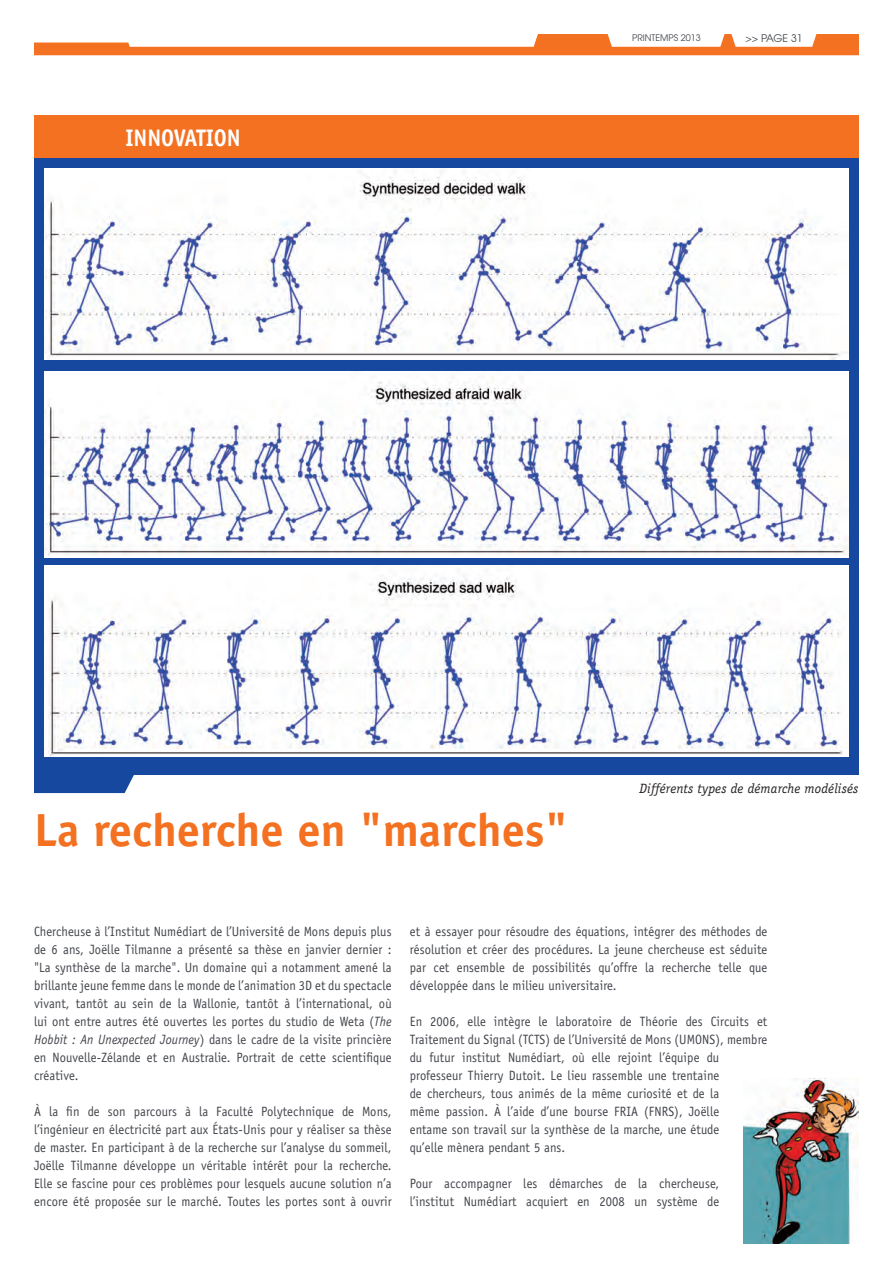
<style>
.page{position:relative;width:893px;height:1263px;background:#fff}
.page>*{position:absolute;margin:0;border:0;box-sizing:border-box;transform-origin:0 0}
.t1{font:700 46.5px "Officina Sans";color:#f37121}
.t2{font:700 24px "Officina Sans";letter-spacing:-.005em;color:#fff;scale:.92 1}
.t3{font:13.5px/18px "Officina Sans";letter-spacing:.01em;color:#42454b;text-align:justify;scale:.93 1}
.t4{font:italic 13.5px "Officina Serif";letter-spacing:.01em;color:#231f20}
.t5{font:10.5px "Avant Garde";letter-spacing:-.02em;color:#42454b}
.t6{font:9px "Avant Garde";color:#42454b}
.s1{font-style:italic}
</style>
<div class="page">
<svg style="left:34px;top:34px;width:825px;height:21px"></svg>
<div style="left:34px;top:154px;width:825px;height:643px;background:#15489e"></div>
<div style="left:34px;top:116px;width:825px;height:42px;background:#f37121"></div>
<svg style="left:34px;top:775px;width:825px;height:22px;background:#e8edf5"></svg>
<img style="left:45px;top:168px;width:803px;height:191px">
<img style="left:45px;top:371px;width:803px;height:187px">
<img style="left:45px;top:565px;width:803px;height:191px">
<img style="left:744px;top:1079px;width:115px;height:164px">
<p class="t2" style="left:126px;top:123px;width:127px">INNOVATION</p>
<p class="t6" style="left:632px;top:32px;width:70px">PRINTEMPS 2013</p>
<p class="t5" style="left:745px;top:32px;width:59px">&gt;&gt; PAGE 31</p>
<p class="t1" style="left:34px;top:801px;width:535px">La recherche en "marches"</p>
<p class="t4" style="left:639px;top:781px;width:220px">Différents types de démarche modélisés</p>
<p class="t3" style="left:34px;top:922px;width:386px">Chercheuse à l’Institut Numédiart de l’Université de Mons depuis plus de 6 ans, Joëlle Tilmanne a présenté sa thèse en janvier dernier : "La synthèse de la marche". Un domaine qui a notamment amené la brillante jeune femme dans le monde de l’animation 3D et du spectacle vivant, tantôt au sein de la Wallonie, tantôt à l’international, où lui ont entre autres été ouvertes les portes du studio de Weta (<span class="s1">The Hobbit : An Unexpected Journey</span>) dans le cadre de la visite princière en Nouvelle-Zélande et en Australie. Portrait de cette scientifique créative.</p>
<p class="t3" style="left:34px;top:1102px;width:386px">À la fin de son parcours à la Faculté Polytechnique de Mons, l’ingénieur en électricité part aux États-Unis pour y réaliser sa thèse de master. En participant à de la recherche sur l’analyse du sommeil, Joëlle Tilmanne développe un véritable intérêt pour la recherche.<br>Elle se fascine pour ces problèmes pour lesquels aucune solution n’a encore été proposée sur le marché. Toutes les portes sont à ouvrir</p>
<p class="t3" style="left:410px;top:922px;width:386px">et à essayer pour résoudre des équations, intégrer des méthodes de résolution et créer des procédures. La jeune chercheuse est séduite par cet ensemble de possibilités qu’offre la recherche telle que développée dans le milieu universitaire.</p>
<p class="t3" style="left:410px;top:1012px;width:386px;text-align:left">En 2006, elle intègre le laboratoire de Théorie des Circuits et Traitement du Signal (TCTS) de l’Université de Mons (UMONS), membre du futur institut Numédiart, où elle rejoint l’équipe du professeur Thierry Dutoit. Le lieu rassemble une trentaine<br>de chercheurs, tous animés de la même curiosité et de la<br>même passion. À l’aide d’une bourse FRIA (FNRS), Joëlle<br>entame son travail sur la synthèse de la marche, une étude<br>qu’elle mènera pendant 5 ans.</p>
<p class="t3" style="left:410px;top:1174px;width:334px">Pour accompagner les démarches de la chercheuse, l’institut Numédiart acquiert en 2008 un système de</p>
</div>
